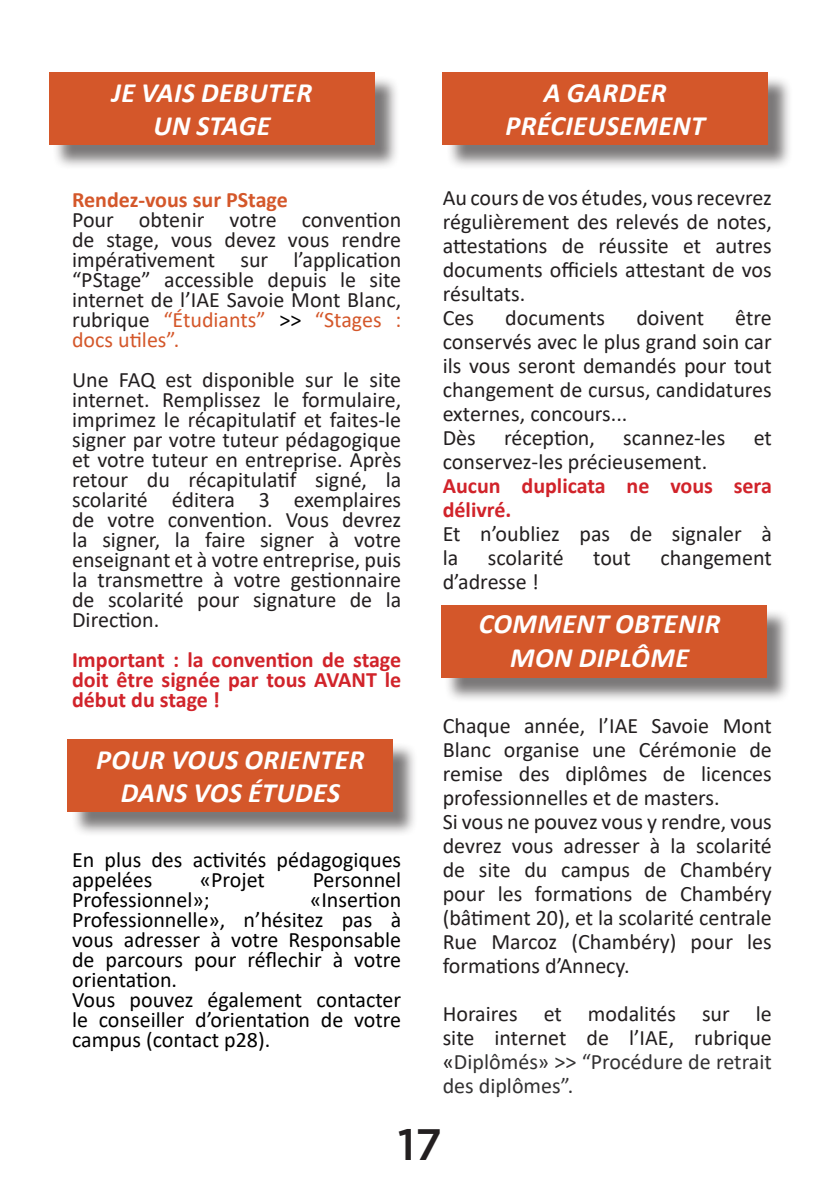
<style>
.page{position:relative;width:840px;height:1191px;background:#fff}
.page>*{position:absolute;margin:0;border:0;box-sizing:border-box;transform-origin:0 0}
.t1{font:500 44px "Gotham";color:#231f20}
.t2{font:italic 700 28px/33.6px "Calibri";letter-spacing:.015em;color:#fff;text-align:center}
.t3{font:22px/24px "Calibri";color:#231f20;text-align:justify}
.t4{font:22px/20px "Calibri";color:#000;text-align:justify}
.t5{font:700 22px/20px "Calibri";color:#d1232a;text-align:justify}
.t6{font:700 22px "Calibri";color:#d4572a}
.s1{color:#d4572a}
.s2{color:#000}
.s3{color:#333233}
</style>
<div class="page">
<div style="left:445px;top:75px;width:347px;height:94px;background:#231f20;opacity:.6"></div>
<div style="left:442px;top:72px;width:325px;height:73px;background:#d4572a"></div>
<div style="left:52px;top:75px;width:347px;height:94px;background:#231f20;opacity:.6"></div>
<div style="left:49px;top:72px;width:325px;height:73px;background:#d4572a"></div>
<div style="left:71px;top:742px;width:347px;height:94px;background:#231f20;opacity:.6"></div>
<div style="left:68px;top:739px;width:325px;height:73px;background:#d4572a"></div>
<div style="left:443px;top:608px;width:347px;height:95px;background:#231f20;opacity:.6"></div>
<div style="left:441px;top:605px;width:324px;height:72px;background:#d4572a"></div>
<p class="t2" style="left:112px;top:74px;width:202px">JE VAIS DEBUTER</p>
<p class="t2" style="left:153px;top:108px;width:119px">UN STAGE</p>
<p class="t6" style="left:72px;top:184px;width:217px">Rendez-vous sur PStage</p>
<p class="t3" style="left:72px;top:209px;width:330px;line-height:20px">Pour obtenir votre convention de stage, vous devez vous rendre impérativement sur l’application “PStage” accessible depuis le site internet de l’IAE Savoie Mont Blanc, rubrique <span class="s1">“Étudiants”</span> <span class="s2">&gt;&gt;</span> <span class="s1">“Stages : docs utiles”.</span></p>
<p class="t3" style="left:72px;top:369px;width:330px;line-height:20px">Une FAQ est disponible sur le site internet. Remplissez le formulaire, imprimez le récapitulatif et faites-le signer par votre tuteur pédagogique et votre tuteur en entreprise. Après retour du récapitulatif signé, la scolarité éditera 3 exemplaires de votre convention. Vous devrez la signer, la faire signer à votre enseignant et à votre entreprise, puis la transmettre à votre gestionnaire de scolarité pour signature de la Direction.</p>
<p class="t5" style="left:72px;top:649px;width:330px">Important : la convention de stage doit être signée par tous AVANT le début du stage !</p>
<p class="t2" style="left:96px;top:741px;width:270px">POUR VOUS ORIENTER<br>DANS VOS ÉTUDES</p>
<p class="t4" style="left:72px;top:849px;width:330px">En plus des activités pédagogiques appelées</p>
<p class="t4" style="left:200px;top:869px;width:67px">«Projet</p>
<p class="t4" style="left:312px;top:869px;width:90px">Personnel</p>
<p class="t4" style="left:72px;top:889px;width:139px">Professionnel»;</p>
<p class="t4" style="left:72px;top:889px;width:330px;text-indent:238px">«Insertion Professionnelle», n’hésitez pas à vous adresser à votre Responsable de parcours pour réflechir à votre orientation.</p>
<p class="t4" style="left:72px;top:989px;width:330px">Vous pouvez également contacter le conseiller d’orientation de votre campus (contact p28).</p>
<p class="t2" style="left:543px;top:74px;width:124px">A GARDER</p>
<p class="t2" style="left:505px;top:108px;width:201px">PRÉCIEUSEMENT</p>
<p class="t3" style="left:442px;top:185px;width:330px">Au cours de vos études, vous recevrez régulièrement des relevés de notes, attestations de réussite et autres documents officiels attestant de vos résultats.</p>
<p class="t3" style="left:442px;top:305px;width:33px">Ces</p>
<p class="t3" style="left:505px;top:305px;width:101px">documents</p>
<p class="t3" style="left:636px;top:305px;width:69px">doivent</p>
<p class="t3" style="left:442px;top:305px;width:330px;text-indent:292px">être conservés avec le plus grand soin car ils vous seront demandés pour tout changement de cursus, candidatures externes, concours...</p>
<p class="t3" style="left:442px;top:425px;width:35px">Dès</p>
<p class="t3" style="left:503px;top:425px;width:92px">réception,</p>
<p class="t3" style="left:623px;top:425px;width:104px">scannez-les</p>
<p class="t3" style="left:753px;top:425px;width:20px">et</p>
<p class="t3" style="left:442px;top:449px;width:266px">conservez-les précieusement.</p>
<p class="t5" style="left:442px;top:473px;width:330px;line-height:24px">Aucun duplicata ne vous sera délivré.</p>
<p class="t3" style="left:442px;top:521px;width:330px">Et n’oubliez pas de signaler à la</p>
<p class="t3" style="left:487px;top:545px;width:77px">scolarité</p>
<p class="t3" style="left:593px;top:545px;width:39px">tout</p>
<p class="t3" style="left:660px;top:545px;width:113px">changement</p>
<p class="t3" style="left:442px;top:569px;width:98px">d’adresse !</p>
<p class="t2" style="left:478px;top:606px;width:243px">COMMENT OBTENIR</p>
<p class="t2" style="left:510px;top:640px;width:180px">MON DIPLÔME</p>
<p class="t3" style="left:442px;top:713px;width:330px">Chaque année, l’IAE Savoie Mont Blanc organise une Cérémonie de remise des diplômes de licences professionnelles et de masters.</p>
<p class="t3" style="left:442px;top:809px;width:330px">Si vous ne pouvez vous y rendre, vous devrez vous adresser à la scolarité de site du campus de Chambéry pour les formations de Chambéry (bâtiment 20), et la scolarité centrale Rue Marcoz (Chambéry) pour les formations d’Annecy.</p>
<p class="t3" style="left:442px;top:1001px;width:330px">Horaires et modalités sur le site internet de l’IAE, rubrique «<span class="s3">Diplômés» &gt;&gt; “Procédure de retrait des diplômes”.</span></p>
<h1 class="t1" style="left:397px;top:1115px;width:46px">17</h1>
</div>
